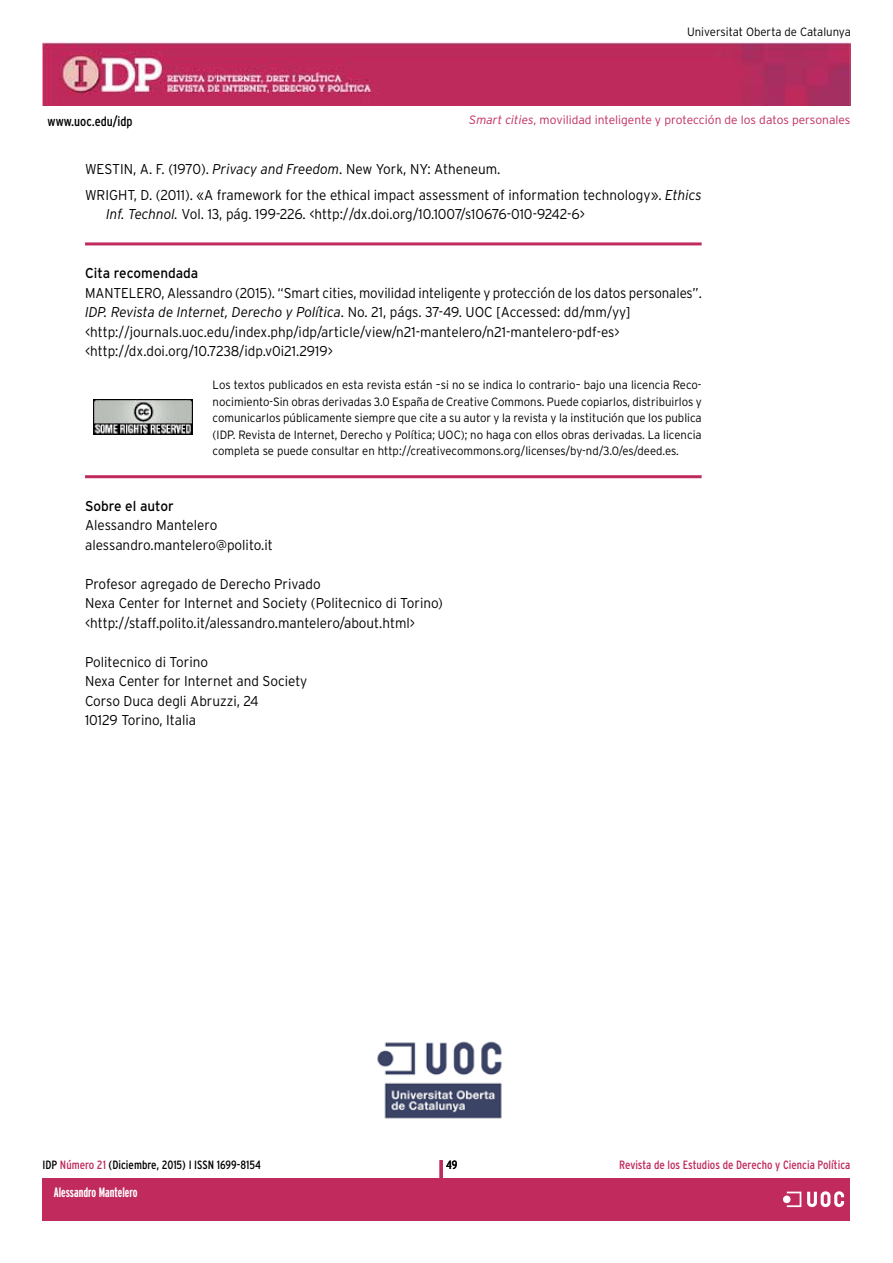
<style>
.page{position:relative;width:893px;height:1263px;background:#fff}
.page>*{position:absolute;margin:0;border:0;box-sizing:border-box;transform-origin:0 0}
.TEXTGENERAL{font:300 14.25px "Interstate";color:#000;scale:.95 1}
.BIBLIOGRAFIA{font:300 14.25px/19.5px "Interstate";color:#000;scale:.95 1}
.TEXTGENERAL-2{font:300 14.25px/19.5px "Interstate";color:#000;scale:.93 1}
.TEXTGENERAL-3{font:14.25px "Interstate";color:#000;scale:.95 1}
.t1{font:700 extra-condensed 13.5px "Interstate";color:#fff}
.t2{font:condensed 13.5px "Interstate";color:#000}
.TEXTGENERAL-4{font:300 12px/16.5px "Interstate";color:#000;text-align:justify;scale:.95 1}
.t3{font:300 12px "Interstate";color:#c12a5d}
.t4{font:condensed 12px "Interstate";color:#c12a5d}
.t5{font:condensed 12px "Interstate";color:#000}
.t6{font:700 extra-condensed 12px "Interstate";color:#fff}
.s1{font-style:italic}
.s2{color:#c12a5d}
</style>
<div class="page">
<img style="left:43px;top:43px;width:807px;height:63px">
<img style="left:377px;top:1041px;width:125px;height:78px">
<div style="left:43px;top:1178px;width:807px;height:42px;background:#c12a5d"></div>
<div style="left:783px;top:1195px;width:8px;height:8px;background:#fff;border-radius:50%"></div>
<svg style="left:787px;top:1191px;width:57px;height:17px"></svg>
<hr style="left:440px;top:1160px;width:3px;height:44px;background:#c12a5d">
<hr style="left:85px;top:242px;width:617px;height:3px;background:#c12a5d">
<img style="left:94px;top:400px;width:99px;height:35px">
<hr style="left:85px;top:475px;width:617px;height:3px;background:#c12a5d">
<p class="t2" style="left:48px;top:113px;width:87px">www.uoc.edu/idp</p>
<p class="TEXTGENERAL-4" style="left:687px;top:23px;width:174px">Universitat Oberta de Catalunya</p>
<p class="t3" style="left:469px;top:113px;width:383px"><span class="s1">Smart cities</span>, movilidad inteligente y protección de los datos personales</p>
<p class="BIBLIOGRAFIA" style="left:85px;top:159px;width:439px">WESTIN, A. F. (1970). <span class="s1">Privacy and Freedom</span>. New York, NY: Atheneum.</p>
<p class="BIBLIOGRAFIA" style="left:106px;top:185px;width:628px;text-indent:-21px">WRIGHT, D. (2011). «A framework for the ethical impact assessment of information technology». <span class="s1">Ethics<br>Inf. Technol.</span> Vol. 13, pág. 199-226. &lt;http://dx.doi.org/10.1007/s10676-010-9242-6&gt;</p>
<p class="TEXTGENERAL-3" style="left:85px;top:265px;width:121px">Cita recomendada</p>
<p class="TEXTGENERAL-2" style="left:85px;top:283px;width:665px">MANTELERO, Alessandro (2015). “Smart cities, movilidad inteligente y protección de los datos personales”.<br><span class="s1">IDP. Revista de Internet, Derecho y Política</span>. No. 21, págs. 37-49. UOC [Accessed: dd/mm/yy]</p>
<p class="TEXTGENERAL" style="left:85px;top:324px;width:564px">&lt;http://journals.uoc.edu/index.php/idp/article/view/n21-mantelero/n21-mantelero-pdf-es&gt;</p>
<p class="TEXTGENERAL" style="left:85px;top:343px;width:262px">&lt;http://dx.doi.org/10.7238/idp.v0i21.2919&gt;</p>
<p class="TEXTGENERAL-4" style="left:213px;top:376px;width:516px">Los textos publicados en esta revista están –si no se indica lo contrario– bajo una licencia Reco&shy;nocimiento-Sin obras derivadas 3.0 España de Creative Commons. Puede copiarlos, distribuirlos y comunicarlos públicamente siempre que cite a su autor y la revista y la institución que los publica (IDP. Revista de Internet, Derecho y Política; UOC); no haga con ellos obras derivadas. La licencia completa se puede consultar en http://creativecommons.org/licenses/by-nd/3.0/es/deed.es.</p>
<p class="TEXTGENERAL-3" style="left:85px;top:498px;width:95px">Sobre el autor</p>
<p class="TEXTGENERAL" style="left:85px;top:517px;width:141px">Alessandro Mantelero</p>
<p class="TEXTGENERAL" style="left:85px;top:537px;width:199px">alessandro.mantelero@polito.it</p>
<p class="TEXTGENERAL" style="left:85px;top:576px;width:250px">Profesor agregado de Derecho Privado</p>
<p class="TEXTGENERAL" style="left:85px;top:595px;width:378px">Nexa Center for Internet and Society (Politecnico di Torino)</p>
<p class="TEXTGENERAL" style="left:85px;top:615px;width:349px">&lt;http://staff.polito.it/alessandro.mantelero/about.html&gt;</p>
<p class="TEXTGENERAL" style="left:85px;top:654px;width:131px">Politecnico di Torino</p>
<p class="TEXTGENERAL" style="left:85px;top:673px;width:236px">Nexa Center for Internet and Society</p>
<p class="TEXTGENERAL" style="left:85px;top:693px;width:184px">Corso Duca degli Abruzzi, 24</p>
<p class="TEXTGENERAL" style="left:85px;top:712px;width:118px">10129 Torino, Italia</p>
<p class="t5" style="left:446px;top:1158px;width:13px">49</p>
<p class="t5" style="left:43px;top:1158px;width:220px">IDP <span class="s2">Número 21</span> (Diciembre, 2015) I ISSN 1699-8154</p>
<p class="t4" style="left:619px;top:1158px;width:233px">Revista de los Estudios de Derecho y Ciencia Política</p>
<p class="t1" style="left:54px;top:1185px;width:66px">Jose R. Agusti a</p>
<p class="t6" style="left:54px;top:1185px;width:31px">Eloi Puig</p>
<p class="t6" style="left:59px;top:1185px;width:31px">Eloi Puig</p>
<p class="t1" style="left:54px;top:1185px;width:85px">Alessandro Mantelero</p>
</div>
